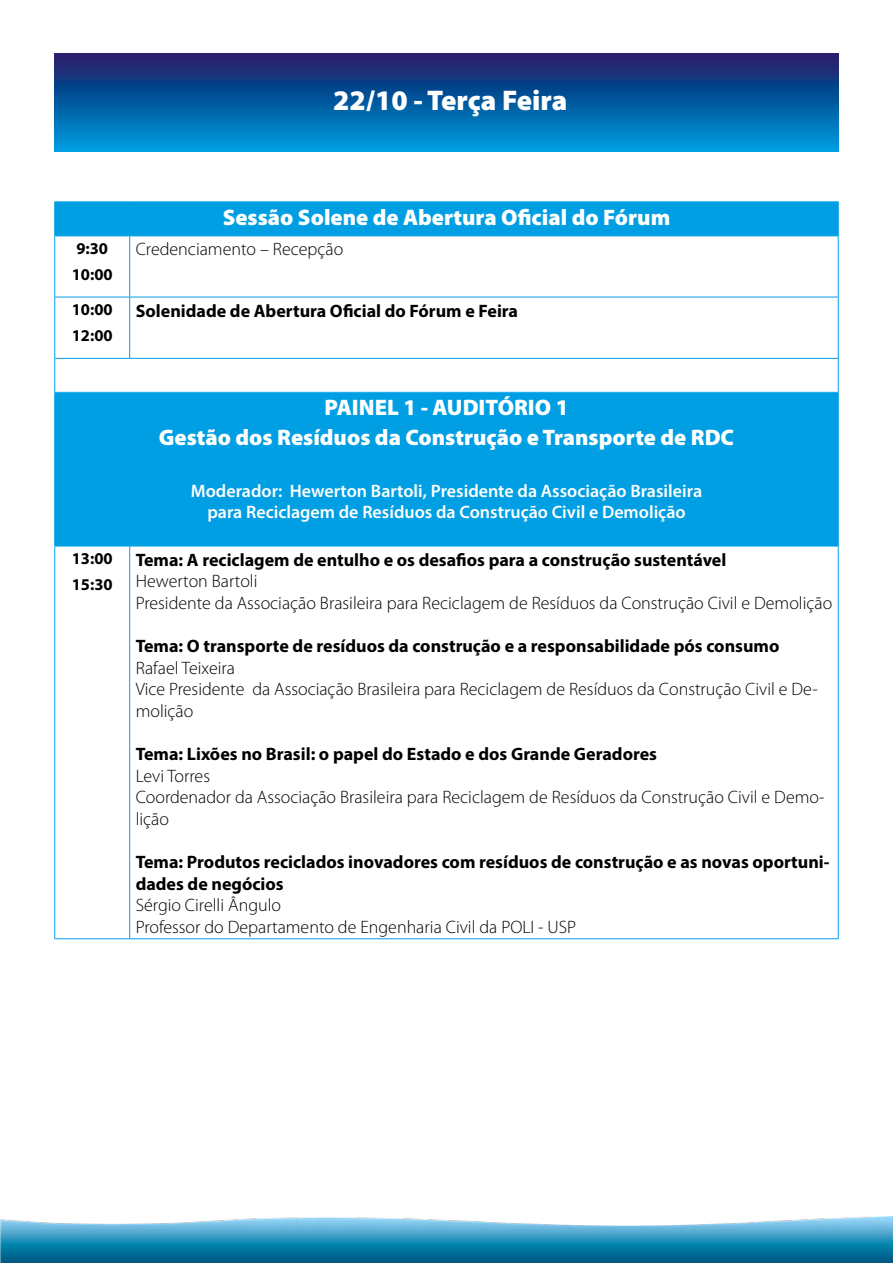
<style>
.page{position:relative;width:893px;height:1263px;background:#fff}
.page>*{position:absolute;margin:0;border:0;box-sizing:border-box;transform-origin:0 0}
.t1{font:900 28.5px "Myriad Pro";color:#fff}
.t2{font:900 22.5px/30px "Myriad Pro";color:#fff;text-align:center}
.t3{font:300 18px/21.6px "Myriad Pro";color:#000}
.t4{font:700 18px/21.6px "Myriad Pro";color:#000}
.t5{font:600 18px/21.6px "Myriad Pro";color:#fff;text-align:center}
.t6{font:700 16.5px/25.5px "Myriad Pro";color:#000}
</style>
<div class="page">
<img style="left:0;top:1216px;width:893px;height:47px">
<svg style="left:55px;top:202px;width:783px;height:344px;fill:#009fe3"></svg>
<div style="left:55px;top:358px;width:783px;height:34px;background:#fff"></div>
<hr style="left:54px;top:201px;width:76px;height:1px;background:#009fe3">
<hr style="left:54px;top:202px;width:1px;height:33px;background:#009fe3">
<hr style="left:130px;top:201px;width:709px;height:1px;background:#009fe3">
<hr style="left:838px;top:202px;width:1px;height:33px;background:#009fe3">
<hr style="left:54px;top:235px;width:76px;height:1px;background:#009fe3">
<hr style="left:54px;top:236px;width:1px;height:61px;background:#009fe3">
<hr style="left:130px;top:235px;width:709px;height:1px;background:#009fe3">
<hr style="left:129px;top:236px;width:1px;height:61px;background:#009fe3">
<hr style="left:838px;top:236px;width:1px;height:61px;background:#009fe3">
<hr style="left:54px;top:297px;width:76px;height:1px;background:#009fe3">
<hr style="left:54px;top:297px;width:1px;height:61px;background:#009fe3">
<hr style="left:130px;top:297px;width:709px;height:1px;background:#009fe3">
<hr style="left:129px;top:297px;width:1px;height:61px;background:#009fe3">
<hr style="left:838px;top:297px;width:1px;height:61px;background:#009fe3">
<hr style="left:54px;top:358px;width:76px;height:1px;background:#009fe3">
<hr style="left:54px;top:359px;width:1px;height:33px;background:#009fe3">
<hr style="left:130px;top:358px;width:709px;height:1px;background:#009fe3">
<hr style="left:838px;top:359px;width:1px;height:33px;background:#009fe3">
<hr style="left:54px;top:392px;width:76px;height:1px;background:#009fe3">
<hr style="left:54px;top:393px;width:1px;height:153px;background:#009fe3">
<hr style="left:130px;top:392px;width:709px;height:1px;background:#009fe3">
<hr style="left:838px;top:393px;width:1px;height:153px;background:#009fe3">
<hr style="left:54px;top:546px;width:76px;height:1px;background:#009fe3">
<hr style="left:54px;top:546px;width:1px;height:392px;background:#009fe3">
<hr style="left:130px;top:546px;width:709px;height:1px;background:#009fe3">
<hr style="left:129px;top:546px;width:1px;height:392px;background:#009fe3">
<hr style="left:838px;top:546px;width:1px;height:392px;background:#009fe3">
<hr style="left:54px;top:938px;width:76px;height:1px;background:#009fe3">
<hr style="left:130px;top:938px;width:709px;height:1px;background:#009fe3">
<svg style="left:54px;top:54px;width:785px;height:97px;background:#095aa0"></svg>
<h1 class="t1" style="left:333px;top:84px;width:236px">22/10 - Terça Feira</h1>
<p class="t2" style="left:223px;top:202px;width:449px">Sessão Solene de Abertura Oficial do Fórum</p>
<p class="t6" style="left:72px;top:235px;width:42px">9:30<br>10:00</p>
<p class="t3" style="left:136px;top:239px;width:209px">Credenciamento – Recepção</p>
<p class="t6" style="left:72px;top:297px;width:42px">10:00<br>12:00</p>
<p class="t4" style="left:136px;top:299px;width:384px">Solenidade de Abertura Oficial do Fórum e Feira</p>
<p class="t2" style="left:159px;top:393px;width:577px">PAINEL 1 - AUDITÓRIO 1<br>Gestão dos Resíduos da Construção e Transporte de RDC</p>
<p class="t5" style="left:191px;top:479px;width:513px">Moderador: Hewerton Bartoli, Presidente da Associação Brasileira para Reciclagem de Resíduos da Construção Civil e Demolição</p>
<p class="t6" style="left:72px;top:545px;width:42px">13:00<br>15:30</p>
<p class="t4" style="left:136px;top:548px;width:592px">Tema: A reciclagem de entulho e os desafios para a construção sustentável</p>
<p class="t3" style="left:136px;top:571px;width:698px">Hewerton Bartoli<br>Presidente da Associação Brasileira para Reciclagem de Resíduos da Construção Civil e Demolição</p>
<p class="t4" style="left:136px;top:634px;width:645px">Tema: O transporte de resíduos da construção e a responsabilidade pós consumo</p>
<p class="t3" style="left:136px;top:657px;width:684px">Rafael Teixeira<br>Vice Presidente da Associação Brasileira para Reciclagem de Resíduos da Construção Civil e De&shy;molição</p>
<p class="t4" style="left:136px;top:742px;width:523px">Tema: Lixões no Brasil: o papel do Estado e dos Grande Geradores</p>
<p class="t3" style="left:136px;top:765px;width:690px">Levi Torres<br>Coordenador da Associação Brasileira para Reciclagem de Resíduos da Construção Civil e Demo&shy;lição</p>
<p class="t4" style="left:136px;top:850px;width:695px">Tema: Produtos reciclados inovadores com resíduos de construção e as novas oportuni&shy;dades de negócios</p>
<p class="t3" style="left:136px;top:895px;width:442px">Sérgio Cirelli Ângulo<br>Professor do Departamento de Engenharia Civil da POLI - USP</p>
</div>
